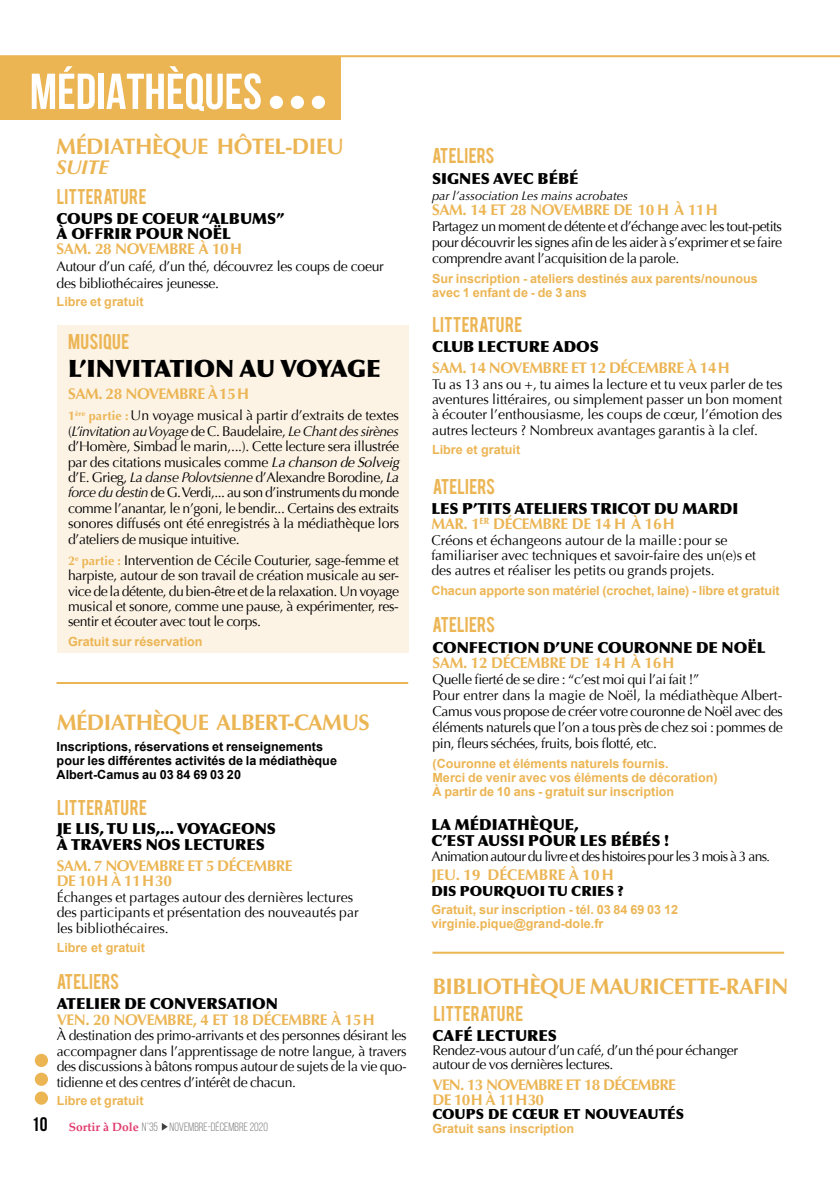
<style>
.page{position:relative;width:840px;height:1191px;background:#fff}
.page>*{position:absolute;margin:0;border:0;box-sizing:border-box;transform-origin:0 0}
.t1{font:700 50.4px "Bebas Neue";color:#fff}
.t2{font:900 24px "Optima";color:#000}
.t3{font:700 22.4px "Optima";letter-spacing:-.025em;color:#ecb554}
.t4{font:italic 700 20px "Optima";letter-spacing:-.025em;color:#ecb554}
.t5{font:16.8px "Bebas";letter-spacing:.01em;color:#ecb554}
.t6{font:900 15.4px/16px "Optima";color:#000}
.t7{font:700 15.4px/15.4px "Optima";letter-spacing:-.025em;color:#ecb554}
.t8{font:700 15.4px/15.4px "Optima";letter-spacing:-.05em;color:#ecb554}
.t9{font:700 15.4px "Optima";color:#ecb554}
.t10{font:14px/15.4px "Optima";letter-spacing:-.025em;color:#000;text-align:justify}
.t11{font:14px/15.4px "Optima";color:#000}
.t12{font:14px "Optima";letter-spacing:-.05em;color:#000}
.t13{font:900 14px "Optima";color:#000}
.t14{font:700 12.6px/14px "Arial";color:#ecb554}
.t15{font:700 12.6px/14px "Arial";color:#000}
.t16{font:italic 12.6px "Optima";color:#000}
.t17{font:12px "Bebas Neue";color:#7c7b7b}
.s1{font-weight:700;font-size:12.6px;color:#ecb554}
.s2{font-style:italic}
.s3{font-weight:700;font-size:19.6px;color:#000}
.s4{font-family:"Palatino";font-weight:700;color:#e13b6f}
.s5{font-weight:700;color:#ecb554}
.s6{font-size:12.6px}
</style>
<div class="page">
<svg style="left:162px;top:1123px;width:6px;height:7px"></svg>
<div style="left:35px;top:1091px;width:13px;height:13px;background:#ecb554;border-radius:50%"></div>
<div style="left:35px;top:1072px;width:13px;height:13px;background:#ecb554;border-radius:50%"></div>
<div style="left:35px;top:1053px;width:13px;height:14px;background:#ecb554;border-radius:50%"></div>
<hr style="left:0;top:55px;width:839px;height:2px;background:#ecb554">
<div style="left:0;top:57px;width:340px;height:63px;background:#ecb554"></div>
<div style="left:269px;top:96px;width:14px;height:13px;background:#fff;border-radius:50%"></div>
<div style="left:290px;top:96px;width:14px;height:13px;background:#fff;border-radius:50%"></div>
<div style="left:311px;top:96px;width:14px;height:13px;background:#fff;border-radius:50%"></div>
<hr style="left:432px;top:951px;width:351px;height:2px;background:#ecb554">
<div style="left:57px;top:325px;width:351px;height:328px;background:#fcf3e5"></div>
<hr style="left:56px;top:682px;width:352px;height:2px;background:#ecb554">
<h1 class="t1" style="left:30px;top:64px;width:233px">MÉDIATHÈQUES</h1>
<h3 class="t3" style="left:56px;top:134px;width:289px">MÉDIATHÈQUE HÔTEL-DIEU</h3>
<h3 class="t4" style="left:56px;top:155px;width:54px">SUITE</h3>
<p class="t5" style="left:57px;top:184px;width:91px">LITTERATURE</p>
<p class="t6" style="left:57px;top:210px;width:229px;line-height:15.4px">COUPS DE COEUR “ALBUMS”<br>À OFFRIR POUR NOËL</p>
<p class="t7" style="left:57px;top:242px;width:187px">SAM. 28 NOVEMBRE À 10H</p>
<p class="t10" style="left:57px;top:258px;width:328px;line-height:16.8px">Autour d’un café, d’un thé, découvrez les coups de coeur des bibliothécaires jeunesse.</p>
<p class="t14" style="left:57px;top:295px;width:88px">Libre et gratuit</p>
<p class="t5" style="left:68px;top:330px;width:63px">MUSIQUE</p>
<h2 class="t2" style="left:68px;top:354px;width:314px">L’INVITATION AU VOYAGE</h2>
<p class="t7" style="left:68px;top:386px;width:182px">SAM. 28 NOVEMBRE À15H</p>
<p class="t10" style="left:68px;top:408px;width:336px;text-align:left"><span class="s1">1</span><sup>ère</sup> <span class="s1">partie :</span> Un voyage musical à partir d’extraits de textes (<span class="s2">L’invitation au Voyage</span> de C. Baudelaire, <span class="s2">Le Chant des sirènes </span>d’Homère, Simbad le marin,...). Cette lecture sera illustrée par des citations musicales comme <span class="s2">Lachanson deSolveig </span>d’E. Grieg, <span class="s2">La danse Polovtsienne</span> d’Alexandre Borodine, <span class="s2">La force du destin</span> de G. Verdi,... au son d’instruments du monde comme l’anantar, le n’goni, le bendir... Certains des extraits sonores diffusés ont été enregistrés à la médiathèque lors d’ateliers de musique intuitive.</p>
<p class="t10" style="left:68px;top:552px;width:332px"><span class="s1">2</span><sup>e</sup> <span class="s1">partie :</span> Intervention de Cécile Couturier, sage-femme et harpiste, autour de son travail de création musicale au ser&shy;vice de la détente, du bien-être et de la relaxation. Un voyage musical et sonore, comme une pause, à expérimenter, res&shy;sentir et écouter avec tout le corps.</p>
<p class="t14" style="left:68px;top:635px;width:136px">Gratuit sur réservation</p>
<h3 class="t3" style="left:57px;top:709px;width:314px">MÉDIATHÈQUE ALBERT-CAMUS</h3>
<p class="t15" style="left:57px;top:739px;width:282px">Inscriptions, réservations et renseignements pour les différentes activités de la médiathèque<br>Albert-Camus au 03 84 69 03 20</p>
<p class="t5" style="left:57px;top:795px;width:91px">LITTERATURE</p>
<p class="t6" style="left:57px;top:820px;width:221px">JE LIS, TU LIS,... VOYAGEONS<br>À TRAVERS NOS LECTURES</p>
<p class="t7" style="left:57px;top:858px;width:237px">SAM. 7 NOVEMBRE ET 5 DÉCEMBRE<br>DE 10H À 11H30</p>
<p class="t11" style="left:57px;top:889px;width:303px">Échanges et partages autour des dernières lectures des participants et présentation des nouveautés par les bibliothécaires.</p>
<p class="t14" style="left:57px;top:941px;width:90px">Libre et gratuit</p>
<p class="t5" style="left:57px;top:969px;width:64px">ATELIERS</p>
<p class="t6" style="left:57px;top:996px;width:223px">ATELIER DE CONVERSATION</p>
<p class="t7" style="left:57px;top:1012px;width:319px">VEN. 20 NOVEMBRE, 4 ET 18 DÉCEMBRE À 15H</p>
<p class="t10" style="left:57px;top:1028px;width:351px">À destination des primo-arrivants et des personnes désirant les accompagner dans l’apprentissage de notre langue, à travers des discussions à bâtons rompus autour de sujets de la vie quo&shy;tidienne et des centres d’intérêt de chacun.</p>
<p class="t14" style="left:57px;top:1093px;width:88px">Libre et gratuit</p>
<p class="t17" style="left:32px;top:1120px;width:237px"><span class="s3">10</span> <span class="s4">Sortir à Dole</span> N°35 NOVEMBRE-DÉCEMBRE 2020</p>
<p class="t5" style="left:432px;top:144px;width:64px">ATELIERS</p>
<p class="t6" style="left:432px;top:171px;width:148px">SIGNES AVEC BÉBÉ</p>
<p class="t16" style="left:432px;top:188px;width:197px">par l’association Les mains acrobates</p>
<p class="t7" style="left:432px;top:202px;width:287px">SAM. 14 ET 28 NOVEMBRE DE 10 H À 11H</p>
<p class="t10" style="left:432px;top:218px;width:351px;line-height:16px">Partagez un moment de détente et d’échange avec les tout-petits pour découvrir les signes afin de les aider à s’exprimer et se faire comprendre avant l’acquisition de la parole.</p>
<p class="t14" style="left:432px;top:272px;width:327px">Sur inscription - ateliers destinés aux parents/nounous avec 1 enfant de - de 3 ans</p>
<p class="t5" style="left:432px;top:313px;width:91px">LITTERATURE</p>
<p class="t6" style="left:432px;top:339px;width:168px">CLUB LECTURE ADOS</p>
<p class="t7" style="left:432px;top:360px;width:299px">SAM. 14 NOVEMBRE ET 12 DÉCEMBRE À 14H</p>
<p class="t10" style="left:432px;top:376px;width:352px">Tu as 13 ans ou +, tu aimes la lecture et tu veux parler de tes aventures littéraires, ou simplement passer un bon moment à écouter l’enthousiasme, les coups de cœur, l’émotion des autres lecteurs ? Nombreux avantages garantis à la clef.</p>
<p class="t14" style="left:432px;top:443px;width:90px">Libre et gratuit</p>
<p class="t5" style="left:432px;top:474px;width:64px">ATELIERS</p>
<p class="t6" style="left:431px;top:500px;width:308px;line-height:15.4px">LES P’TITS ATELIERS TRICOT DU MARDI<br><span class="s5">MAR. 1</span><sup>ER</sup> <span class="s5">DÉCEMBRE DE 14 H À 16H</span></p>
<p class="t11" style="left:431px;top:532px;width:326px">Créons et échangeons autour de la maille :pour se familiariser avec techniques et savoir-faire des un(e)s et des autres et réaliser les petits ou grands projets.</p>
<p class="t14" style="left:431px;top:584px;width:349px">Chacun apporte son matériel (crochet, laine) - libre et gratuit</p>
<p class="t5" style="left:432px;top:612px;width:64px">ATELIERS</p>
<p class="t6" style="left:432px;top:639px;width:334px">CONFECTION D’UNE COURONNE DE NOËL</p>
<p class="t7" style="left:432px;top:655px;width:243px">SAM. 12 DÉCEMBRE DE 14 H À 16H</p>
<p class="t10" style="left:432px;top:671px;width:352px;line-height:16px;text-align:left">Quelle fierté de se dire : “c’est moi qui l’ai fait !”<br>Pour entrer dans la magie de Noël, la médiathèque Albert-Camus vous propose de créer votre couronne de Noël avec des éléments naturels que l’on a tous près de chez soi : pommes de pin, fleurs séchées, fruits, bois flotté, etc.</p>
<p class="t14" style="left:432px;top:757px;width:286px">(Couronne et éléments naturels fournis.<br>Merci de venir avec vos éléments de décoration)<br>À partir de 10 ans - gratuit sur inscription</p>
<p class="t6" style="left:431px;top:816px;width:239px">LA MÉDIATHÈQUE,<br>C’EST AUSSI POUR LES BÉBÉS !</p>
<p class="t12" style="left:431px;top:848px;width:340px">Animation autour du livre et des histoires pour les 3 mois à 3 ans<span class="s6">.</span></p>
<p class="t9" style="left:431px;top:866px;width:184px">JEU. 19 DÉCEMBRE À 10H</p>
<p class="t13" style="left:431px;top:882px;width:193px">DIS POURQUOI TU CRIES ?</p>
<p class="t14" style="left:431px;top:902px;width:248px">Gratuit, sur inscription - tél. 03 84 69 03 12 virginie.pique@grand-dole.fr</p>
<h3 class="t3" style="left:432px;top:973px;width:357px">BIBLIOTHÈQUE MAURICETTE-RAFIN</h3>
<p class="t6" style="left:432px;top:1027px;width:126px">CAFÉ LECTURES</p>
<p class="t10" style="left:432px;top:1043px;width:307px;line-height:14px">Rendez-vous autour d’un café, d’un thé pour échanger autour de vos dernières lectures.</p>
<p class="t8" style="left:432px;top:1077px;width:245px">VEN. 13 NOVEMBRE ET 18 DÉCEMBRE<br>DE 10H À 11H30</p>
<p class="t13" style="left:432px;top:1105px;width:253px">COUPS DE CŒUR ET NOUVEAUTÉS</p>
<p class="t14" style="left:432px;top:1122px;width:143px">Gratuit sans inscription</p>
<p class="t5" style="left:433px;top:1001px;width:91px">LITTERATURE</p>
</div>
